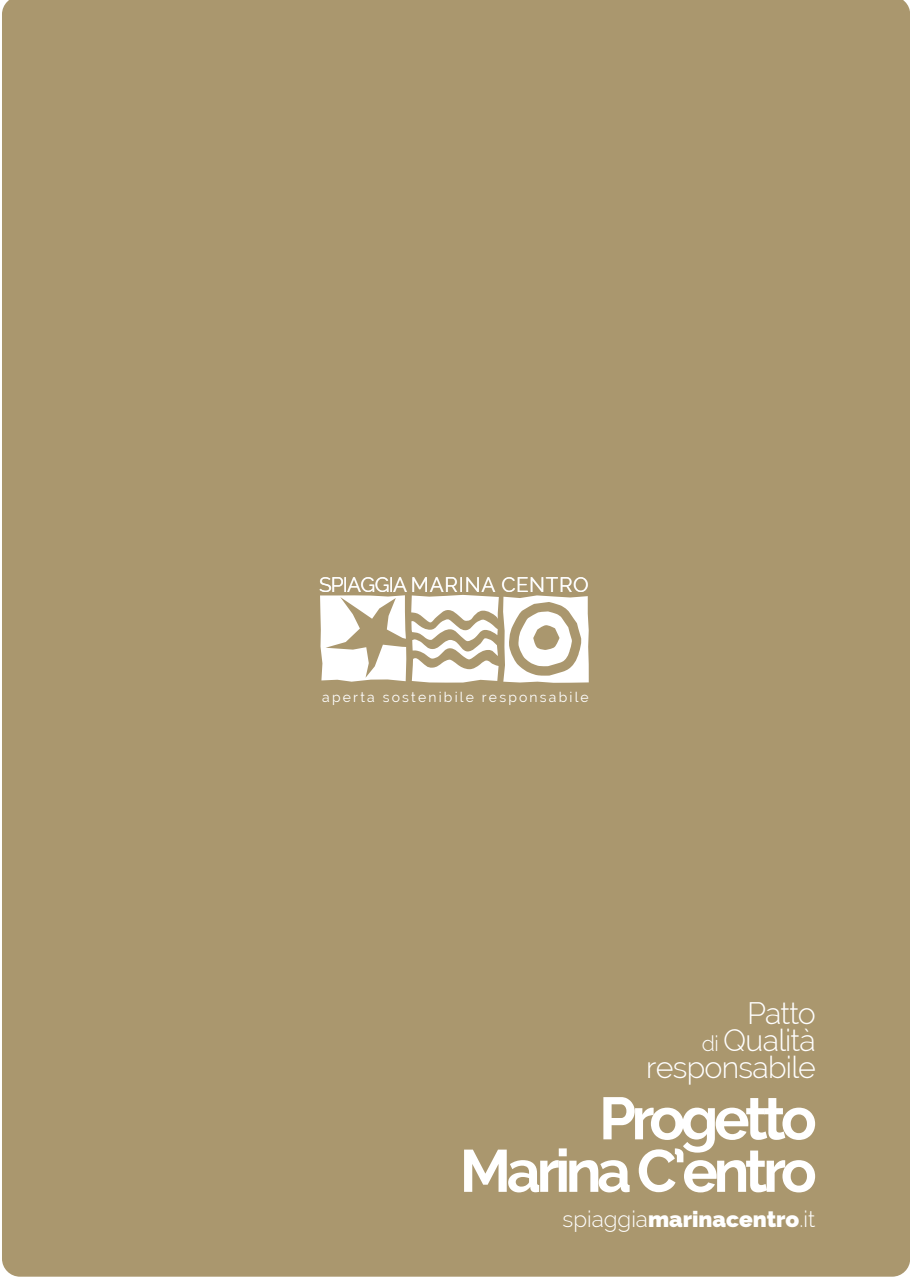
<style>
.page{position:relative;width:910px;height:1280px;background:#fff}
.page>*{position:absolute;margin:0;border:0;box-sizing:border-box;transform-origin:0 0}
.t1{font:700 59.55px/52.5px "Raleway";letter-spacing:-.075em;color:#fff;text-align:right}
.t2{font:300 30.45px/27px "Raleway";letter-spacing:-.025em;color:#fff;text-align:right}
.t3{font:800 22.5px "Raleway";color:#fff}
.t4{font:20.7px "Raleway";letter-spacing:.025em;color:#fff}
.t5{font:13.95px "Raleway";letter-spacing:.155em;color:#fff}
.s1{font-size:21.45px}
.s2{font-weight:300}
</style>
<div class="page">
<div style="left:2px;top:0;width:908px;height:1277px;background:#aa976e"></div>
<svg style="left:320px;top:595px;width:269px;height:88px"></svg>
<h3 class="t4" style="left:319px;top:573px;width:271px">SPIAGGIA MARINA CENTRO</h3>
<p class="t5" style="left:322px;top:689px;width:268px">aperta sostenibile responsabile</p>
<h2 class="t2" style="left:646px;top:999px;width:171px">Patto<br><span class="s1">di</span> Qualità responsabile</h2>
<h1 class="t1" style="left:460px;top:1092px;width:359px">Progetto<br>Marina C’entro</h1>
<h3 class="t3" style="left:563px;top:1206px;width:254px"><span class="s2">spiaggia</span>marinacentro<span class="s2">.it</span></h3>
</div>
